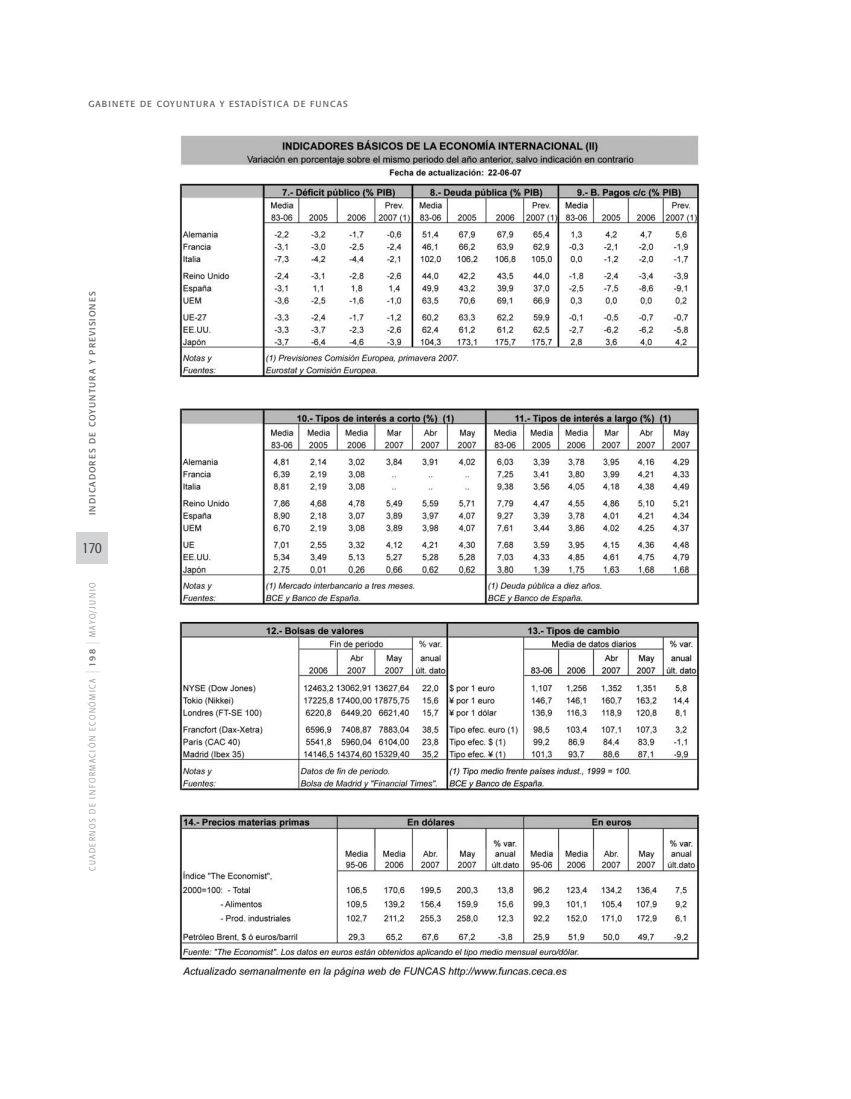
<style>
.page{position:relative;width:851px;height:1099px;background:#fff}
.page>*{position:absolute;margin:0;border:0;box-sizing:border-box;transform-origin:0 0}
.t1{font:300 condensed 15px "Formata";color:#231f20}
.t2{font:8.75px "Formata";letter-spacing:.12em;color:#58595b}
.t3{font:300 condensed 8.75px "Formata";letter-spacing:.17em;color:#808285}
</style>
<div class="page">
<img style="left:180px;top:135px;width:519px;height:842px">
<div style="left:76px;top:532px;width:32px;height:32px;background:#d1d3d4"></div>
<svg style="left:85px;top:671px;width:15px;height:1px"></svg>
<svg style="left:85px;top:642px;width:15px;height:1px"></svg>
<p class="t2" style="left:88px;top:100px;width:261px">GABINETE DE COYUNTURA Y ESTADÍSTICA DE FUNCAS</p>
<p class="t2" style="left:88px;top:515px;width:225px;rotate:-90deg">INDICADORES DE COYUNTURA Y PREVISIONES</p>
<h1 class="t1" style="left:82px;top:542px;width:21px">170</h1>
<p class="t3" style="left:89px;top:637px;width:56px;rotate:-90deg">MAYO/JUNIO</p>
<p class="t2" style="left:88px;top:666px;width:19px;rotate:-90deg">198</p>
<p class="t3" style="left:89px;top:871px;width:194px;rotate:-90deg">CUADERNOS DE INFORMACIÓN ECONÓMICA</p>
</div>
